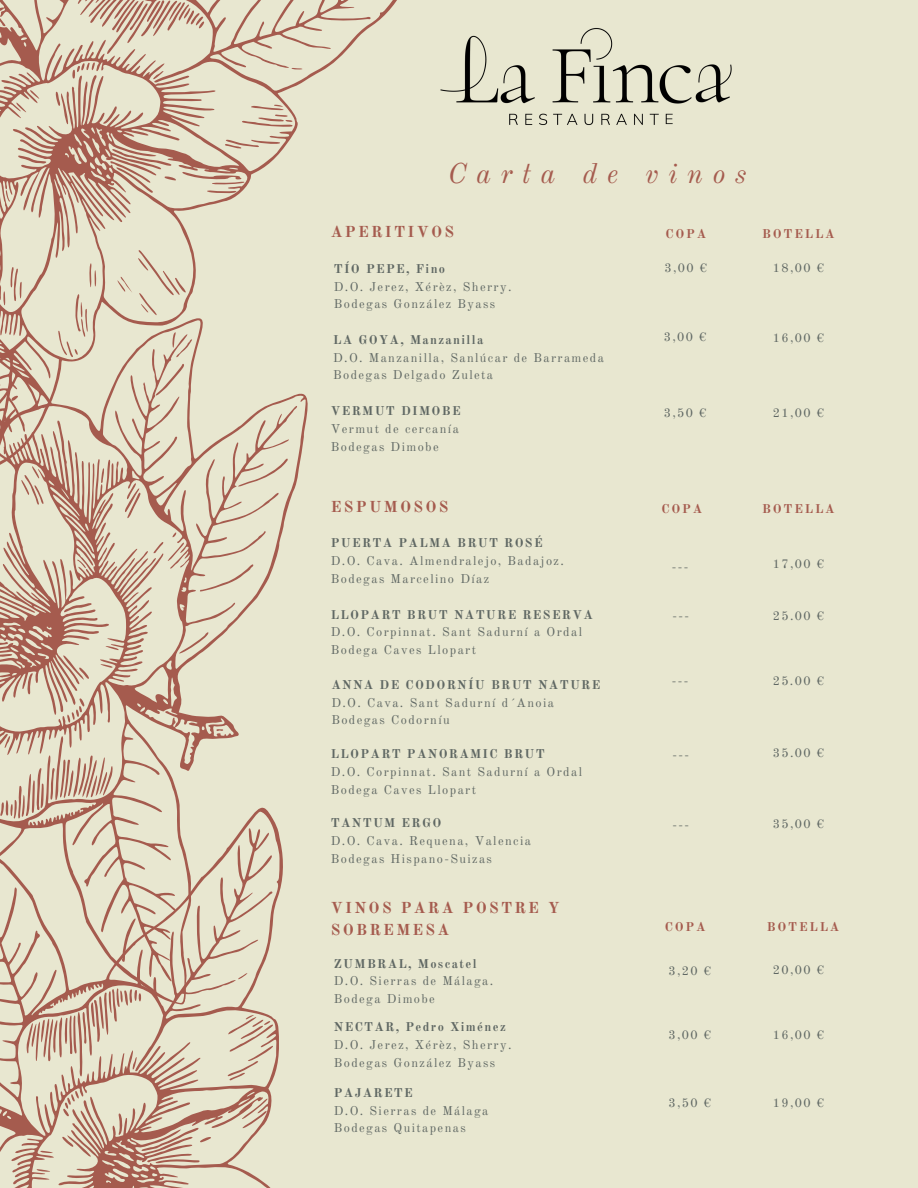
<style>
.page{position:relative;width:918px;height:1188px;background:#e8e7d0}
.page>*{position:absolute;margin:0;border:0;box-sizing:border-box;transform-origin:0 0}
.t1{font:italic 28.05px "Old Standard";letter-spacing:.34em;color:#a55b4e}
.t2{font:700 15.6px/21.3px "Old Standard";letter-spacing:.15em;color:#a55b4e}
.t3{font:12.45px "Old Standard";letter-spacing:.11em;color:#5f6763}
.t4{font:700 12.45px "Old Standard";letter-spacing:.11em;color:#5f6763}
.t5{font:700 12.45px "Old Standard";letter-spacing:.15em;color:#a55b4e}
</style>
<div class="page">
<svg style="left:0;top:0;width:397px;height:247px"></svg>
<svg style="left:0;top:247px;width:308px;height:510px"></svg>
<svg style="left:0;top:757px;width:283px;height:431px"></svg>
<img style="left:440px;top:28px;width:292px;height:97px">
<p class="t1" style="left:448px;top:157px;width:300px">Carta de vinos</p>
<p class="t2" style="left:331px;top:221px;width:125px">APERITIVOS</p>
<p class="t4" style="left:334px;top:261px;width:113px">TÍO PEPE, Fino</p>
<p class="t3" style="left:334px;top:279px;width:179px">D.O. Jerez, Xérèz, Sherry.</p>
<p class="t3" style="left:334px;top:296px;width:163px">Bodegas González Byass</p>
<p class="t4" style="left:333px;top:332px;width:152px">LA GOYA, Manzanilla</p>
<p class="t3" style="left:333px;top:350px;width:272px">D.O. Manzanilla, Sanlúcar de Barrameda</p>
<p class="t3" style="left:333px;top:367px;width:161px">Bodegas Delgado Zuleta</p>
<p class="t4" style="left:331px;top:404px;width:131px">VERMUT DIMOBE</p>
<p class="t3" style="left:331px;top:421px;width:130px">Vermut de cercanía</p>
<p class="t3" style="left:331px;top:439px;width:109px">Bodegas Dimobe</p>
<p class="t5" style="left:665px;top:226px;width:42px">COPA</p>
<p class="t5" style="left:762px;top:226px;width:74px">BOTELLA</p>
<p class="t3" style="left:664px;top:260px;width:44px">3,00 €</p>
<p class="t3" style="left:664px;top:329px;width:44px">3,00 €</p>
<p class="t3" style="left:773px;top:260px;width:53px">18,00 €</p>
<p class="t3" style="left:773px;top:330px;width:53px">16,00 €</p>
<p class="t3" style="left:664px;top:405px;width:44px">3,50 €</p>
<p class="t3" style="left:773px;top:405px;width:53px">21,00 €</p>
<p class="t2" style="left:331px;top:496px;width:119px">ESPUMOSOS</p>
<p class="t5" style="left:661px;top:501px;width:42px">COPA</p>
<p class="t5" style="left:762px;top:501px;width:74px">BOTELLA</p>
<p class="t4" style="left:331px;top:535px;width:213px">PUERTA PALMA BRUT ROSÉ</p>
<p class="t3" style="left:331px;top:553px;width:235px">D.O. Cava. Almendralejo, Badajoz.</p>
<p class="t3" style="left:331px;top:571px;width:160px">Bodegas Marcelino Díaz</p>
<p class="t3" style="left:672px;top:559px;width:18px">---</p>
<p class="t3" style="left:773px;top:556px;width:53px">17,00 €</p>
<p class="t4" style="left:331px;top:607px;width:263px">LLOPART BRUT NATURE RESERVA</p>
<p class="t3" style="left:773px;top:608px;width:53px">25.00 €</p>
<p class="t3" style="left:331px;top:625px;width:253px">D.O. Corpinnat. Sant Sadurní a Ordal</p>
<p class="t3" style="left:331px;top:642px;width:147px">Bodega Caves Llopart</p>
<p class="t3" style="left:673px;top:608px;width:18px">---</p>
<p class="t4" style="left:331px;top:677px;width:270px">ANNA DE CODORNÍU BRUT NATURE</p>
<p class="t3" style="left:331px;top:695px;width:224px">D.O. Cava. Sant Sadurní d´Anoia</p>
<p class="t3" style="left:331px;top:712px;width:120px">Bodegas Codorníu</p>
<p class="t3" style="left:672px;top:673px;width:18px">---</p>
<p class="t3" style="left:773px;top:673px;width:53px">25.00 €</p>
<p class="t4" style="left:331px;top:746px;width:215px">LLOPART PANORAMIC BRUT</p>
<p class="t3" style="left:773px;top:745px;width:53px">35.00 €</p>
<p class="t3" style="left:331px;top:764px;width:253px">D.O. Corpinnat. Sant Sadurní a Ordal</p>
<p class="t3" style="left:331px;top:782px;width:147px">Bodega Caves Llopart</p>
<p class="t3" style="left:673px;top:748px;width:18px">---</p>
<p class="t4" style="left:331px;top:816px;width:112px">TANTUM ERGO</p>
<p class="t3" style="left:773px;top:817px;width:53px">35,00 €</p>
<p class="t3" style="left:331px;top:833px;width:202px">D.O. Cava. Requena, Valencia</p>
<p class="t3" style="left:331px;top:851px;width:163px">Bodegas Hispano-Suizas</p>
<p class="t3" style="left:673px;top:817px;width:18px">---</p>
<p class="t2" style="left:331px;top:898px;width:230px">VINOS PARA POSTRE Y<br>SOBREMESA</p>
<p class="t4" style="left:334px;top:956px;width:144px">ZUMBRAL, Moscatel</p>
<p class="t3" style="left:334px;top:973px;width:161px">D.O. Sierras de Málaga.</p>
<p class="t3" style="left:334px;top:991px;width:103px">Bodega Dimobe</p>
<p class="t4" style="left:334px;top:1019px;width:173px">NECTAR, Pedro Ximénez</p>
<p class="t3" style="left:334px;top:1037px;width:179px">D.O. Jerez, Xérèz, Sherry.</p>
<p class="t3" style="left:334px;top:1055px;width:163px">Bodegas González Byass</p>
<p class="t4" style="left:334px;top:1085px;width:81px">PAJARETE</p>
<p class="t3" style="left:334px;top:1103px;width:156px">D.O. Sierras de Málaga</p>
<p class="t3" style="left:334px;top:1121px;width:133px">Bodegas Quitapenas</p>
<p class="t5" style="left:665px;top:919px;width:42px">COPA</p>
<p class="t5" style="left:767px;top:919px;width:74px">BOTELLA</p>
<p class="t3" style="left:669px;top:964px;width:44px">3,20 €</p>
<p class="t3" style="left:773px;top:962px;width:53px">20,00 €</p>
<p class="t3" style="left:669px;top:1027px;width:44px">3,00 €</p>
<p class="t3" style="left:773px;top:1027px;width:53px">16,00 €</p>
<p class="t3" style="left:669px;top:1095px;width:44px">3,50 €</p>
<p class="t3" style="left:773px;top:1095px;width:53px">19,00 €</p>
</div>
